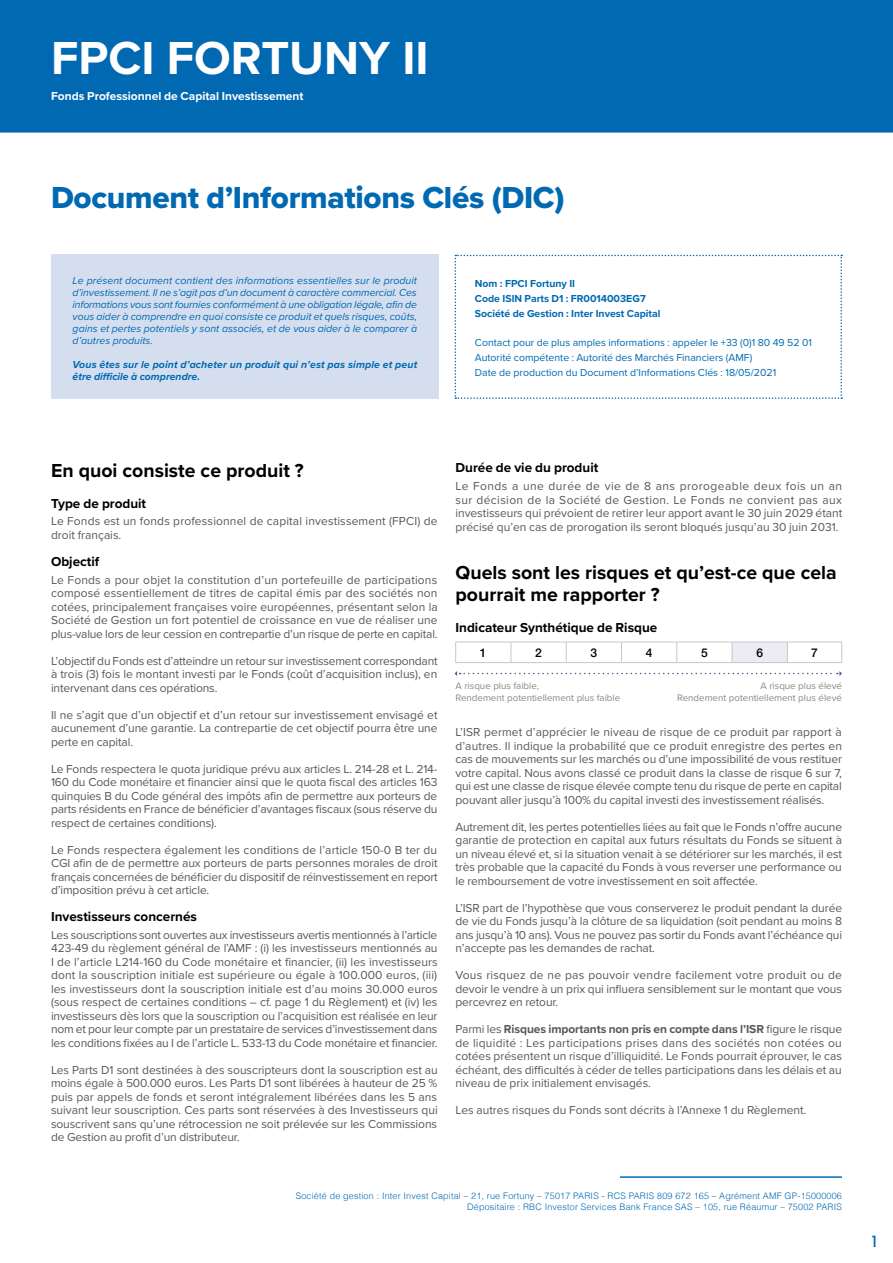
<style>
.page{position:relative;width:893px;height:1263px;background:#fff}
.page>*{position:absolute;margin:0;border:0;box-sizing:border-box;transform-origin:0 0}
.t1{font:700 48px "Proxima Nova";color:#fff}
.t2{font:31.5px "Proxima Nova Extrabld";letter-spacing:-.01em;color:#0069b2}
.t3{font:700 19.5px/22.5px "Proxima Nova";color:#000}
.t4{font:500 15px "Futura";color:#0069b2}
.t5{font:700 13.5px "Proxima Nova";color:#000}
.t6{font:12px/13.5px "Proxima Nova";letter-spacing:-.01em;color:#58585a;text-align:justify}
.t7{font:12px/13.5px "Proxima Nova";letter-spacing:.01em;color:#58585a}
.t8{font:700 12px "Proxima Nova";color:#fff}
.t9{font:500 12px "Helvetica Neue LT";color:#000}
.t10{font:italic 10.5px/12px "Proxima Nova";color:#0069b2;text-align:justify}
.t11{font:10.5px/14.7px "Proxima Nova";color:#0069b2}
.t12{font:italic 700 10.5px/12px "Proxima Nova";letter-spacing:.01em;color:#0069b2}
.t13{font:700 10.5px/14.7px "Proxima Nova";color:#0069b2}
.t14{font:9.75px/11.7px "Proxima Nova";color:#87888a}
.t15{font:300 9px/10.8px "Helvetica LT";letter-spacing:.02em;color:#0069b2;text-align:right}
.s1{font-weight:700}
</style>
<div class="page">
<hr style="left:620px;top:1176px;width:222px;height:2px;background:#0069b2">
<div style="left:0;top:0;width:893px;height:133px;background:#0069b2"></div>
<div style="left:51px;top:255px;width:387px;height:144px;background:#d4deef"></div>
<svg style="left:455px;top:255px;width:387px;height:144px"></svg>
<div style="left:732px;top:642px;width:55px;height:20px;background:#edebf3"></div>
<hr style="left:455px;top:642px;width:56px;height:1px;background:#c6c7c8">
<svg style="left:455px;top:642px;width:1px;height:20px"></svg>
<hr style="left:511px;top:642px;width:55px;height:1px;background:#c6c7c8">
<svg style="left:511px;top:642px;width:1px;height:20px"></svg>
<hr style="left:566px;top:642px;width:55px;height:1px;background:#c6c7c8">
<svg style="left:566px;top:642px;width:1px;height:20px"></svg>
<hr style="left:621px;top:642px;width:56px;height:1px;background:#c6c7c8">
<svg style="left:621px;top:643px;width:1px;height:19px"></svg>
<hr style="left:677px;top:642px;width:55px;height:1px;background:#c6c7c8">
<svg style="left:677px;top:642px;width:1px;height:20px"></svg>
<hr style="left:787px;top:642px;width:55px;height:1px;background:#c6c7c8">
<svg style="left:841px;top:642px;width:1px;height:20px"></svg>
<hr style="left:455px;top:662px;width:56px;height:1px;background:#c6c7c8">
<hr style="left:511px;top:662px;width:55px;height:1px;background:#c6c7c8">
<hr style="left:566px;top:662px;width:55px;height:1px;background:#c6c7c8">
<hr style="left:621px;top:662px;width:56px;height:1px;background:#c6c7c8">
<hr style="left:677px;top:662px;width:55px;height:1px;background:#c6c7c8">
<hr style="left:787px;top:662px;width:55px;height:1px;background:#c6c7c8">
<hr style="left:732px;top:642px;width:55px;height:1px;background:#c6c7c8">
<svg style="left:732px;top:643px;width:1px;height:19px"></svg>
<svg style="left:787px;top:643px;width:1px;height:19px"></svg>
<hr style="left:732px;top:662px;width:55px;height:1px;background:#c6c7c8">
<svg style="left:455px;top:671px;width:387px;height:5px"></svg>
<h1 class="t1" style="left:51px;top:22px;width:379px">FPCI FORTUNY II</h1>
<p class="t8" style="left:51px;top:87px;width:254px">Fonds Professionnel de Capital Investissement</p>
<h2 class="t2" style="left:51px;top:174px;width:515px">Document d’Informations Clés (DIC)</h2>
<p class="t10" style="left:73px;top:274px;width:346px">Le présent document contient des informations essentielles sur le produit d’investissement. Il ne s’agit pas d’un document à caractère commercial. Ces informations vous sont fournies conformément à une obligation légale, afin de vous aider à comprendre en quoi consiste ce produit et quels risques, coûts, gains et pertes potentiels y sont associés, et de vous aider à le comparer à d’autres produits.</p>
<p class="t12" style="left:73px;top:358px;width:346px">Vous êtes sur le point d’acheter un produit qui n’est pas simple et peut être difficile à comprendre.</p>
<p class="t13" style="left:475px;top:276px;width:187px">Nom : FPCI Fortuny II<br>Code ISIN Parts D1 : FR0014003EG7<br>Société de Gestion : Inter Invest Capital</p>
<p class="t11" style="left:475px;top:335px;width:339px">Contact pour de plus amples informations : appeler le +33 (0)1 80 49 52 01<br>Autorité compétente : Autorité des Marchés Financiers (AMF)<br>Date de production du Document d’Informations Clés : 18/05/2021</p>
<h3 class="t3" style="left:51px;top:459px;width:254px">En quoi consiste ce produit ?</h3>
<p class="t5" style="left:51px;top:493px;width:97px">Type de produit</p>
<p class="t7" style="left:51px;top:514px;width:388px">Le Fonds est un fonds professionnel de capital investissement (FPCI) de droit français.</p>
<p class="t5" style="left:51px;top:551px;width:50px">Objectif</p>
<p class="t6" style="left:51px;top:572px;width:388px">Le Fonds a pour objet la constitution d’un portefeuille de participations composé essentiellement de titres de capital émis par des sociétés non cotées, principalement françaises voire européennes, présentant selon la Société de Gestion un fort potentiel de croissance en vue de réaliser une plus-value lors de leur cession en contrepartie d’un risque de perte en capital.</p>
<p class="t6" style="left:51px;top:653px;width:388px">L’objectif du Fonds est d’atteindre un retour sur investissement correspondant à trois (3) fois le montant investi par le Fonds (coût d’acquisition inclus), en intervenant dans ces opérations.</p>
<p class="t6" style="left:51px;top:707px;width:388px">Il ne s’agit que d’un objectif et d’un retour sur investissement envisagé et aucunement d’une garantie. La contrepartie de cet objectif pourra être une perte en capital.</p>
<p class="t6" style="left:51px;top:761px;width:388px">Le Fonds respectera le quota juridique prévu aux articles L. 214-28 et L. 214- 160 du Code monétaire et financier ainsi que le quota fiscal des articles 163 quinquies B du Code général des impôts afin de permettre aux porteurs de parts résidents en France de bénéficier d’avantages fiscaux (sous réserve du respect de certaines conditions).</p>
<p class="t6" style="left:51px;top:842px;width:388px">Le Fonds respectera également les conditions de l’article 150-0 B ter du CGI afin de de permettre aux porteurs de parts personnes morales de droit français concernées de bénéficier du dispositif de réinvestissement en report d’imposition prévu à cet article.</p>
<p class="t5" style="left:51px;top:906px;width:147px">Investisseurs concernés</p>
<p class="t6" style="left:51px;top:927px;width:388px">Les souscriptions sont ouvertes aux investisseurs avertis mentionnés à l’article 423-49 du règlement général de l’AMF : (i) les investisseurs mentionnés au I de l’article L214-160 du Code monétaire et financier, (ii) les investisseurs dont la souscription initiale est supérieure ou égale à 100.000 euros, (iii) les investisseurs dont la souscription initiale est d’au moins 30.000 euros (sous respect de certaines conditions – cf. page 1 du Règlement) et (iv) les investisseurs dès lors que la souscription ou l’acquisition est réalisée en leur nom et pour leur compte par un prestataire de services d’investissement dans les conditions fixées au I de l’article L. 533-13 du Code monétaire et financier.</p>
<p class="t6" style="left:51px;top:1062px;width:388px">Les Parts D1 sont destinées à des souscripteurs dont la souscription est au moins égale à 500.000 euros. Les Parts D1 sont libérées à hauteur de 25 % puis par appels de fonds et seront intégralement libérées dans les 5 ans suivant leur souscription. Ces parts sont réservées à des Investisseurs qui souscrivent sans qu’une rétrocession ne soit prélevée sur les Commissions de Gestion au profit d’un distributeur.</p>
<p class="t5" style="left:455px;top:458px;width:144px">Durée de vie du produit</p>
<p class="t6" style="left:455px;top:479px;width:388px">Le Fonds a une durée de vie de 8 ans prorogeable deux fois un an sur décision de la Société de Gestion. Le Fonds ne convient pas aux investisseurs qui prévoient de retirer leur apport avant le 30 juin 2029 étant précisé qu’en cas de prorogation ils seront bloqués jusqu’au 30 juin 2031.</p>
<h3 class="t3" style="left:455px;top:560px;width:383px">Quels sont les risques et qu’est-ce que cela pourrait me rapporter ?</h3>
<p class="t5" style="left:455px;top:617px;width:203px">Indicateur Synthétique de Risque</p>
<p class="t9" style="left:480px;top:645px;width:8px">1</p>
<p class="t9" style="left:535px;top:645px;width:8px">2</p>
<p class="t9" style="left:591px;top:645px;width:8px">3</p>
<p class="t9" style="left:646px;top:645px;width:8px">4</p>
<p class="t9" style="left:701px;top:645px;width:8px">5</p>
<p class="t9" style="left:756px;top:645px;width:8px">6</p>
<p class="t9" style="left:811px;top:645px;width:8px">7</p>
<p class="t14" style="left:455px;top:679px;width:166px">A risque plus faible,<br>Rendement potentiellement plus faible</p>
<p class="t14" style="left:677px;top:679px;width:166px;text-align:right">A risque plus élevé<br>Rendement potentiellement plus élevé</p>
<p class="t6" style="left:455px;top:725px;width:388px">L’ISR permet d’apprécier le niveau de risque de ce produit par rapport à d’autres. Il indique la probabilité que ce produit enregistre des pertes en cas de mouvements sur les marchés ou d’une impossibilité de vous restituer votre capital. Nous avons classé ce produit dans la classe de risque 6 sur 7, qui est une classe de risque élevée compte tenu du risque de perte en capital pouvant aller jusqu’à 100% du capital investi des investissement réalisés.</p>
<p class="t6" style="left:455px;top:819px;width:388px">Autrement dit, les pertes potentielles liées au fait que le Fonds n’offre aucune garantie de protection en capital aux futurs résultats du Fonds se situent à un niveau élevé et, si la situation venait à se détériorer sur les marchés, il est très probable que la capacité du Fonds à vous reverser une performance ou le remboursement de votre investissement en soit affectée.</p>
<p class="t6" style="left:455px;top:900px;width:388px">L’ISR part de l’hypothèse que vous conserverez le produit pendant la durée de vie du Fonds jusqu’à la clôture de sa liquidation (soit pendant au moins 8 ans jusqu’à 10 ans). Vous ne pouvez pas sortir du Fonds avant l’échéance qui n’accepte pas les demandes de rachat.</p>
<p class="t6" style="left:455px;top:968px;width:388px">Vous risquez de ne pas pouvoir vendre facilement votre produit ou de devoir le vendre à un prix qui influera sensiblement sur le montant que vous percevrez en retour.</p>
<p class="t6" style="left:455px;top:1022px;width:388px">Parmi les <span class="s1">Risques importants non pris en compte dans l’ISR</span> figure le risque de liquidité : Les participations prises dans des sociétés non cotées ou cotées présentent un risque d’illiquidité. Le Fonds pourrait éprouver, le cas échéant, des difficultés à céder de telles participations dans les délais et au niveau de prix initialement envisagés.</p>
<p class="t6" style="left:455px;top:1103px;width:352px">Les autres risques du Fonds sont décrits à l’Annexe 1 du Règlement.</p>
<p class="t15" style="left:296px;top:1190px;width:548px">Société de gestion : Inter Invest Capital – 21, rue Fortuny – 75017 PARIS - RCS PARIS 809 672 165 – Agrément AMF GP-15000006<br>Dépositaire : RBC Investor Services Bank France SAS – 105, rue Réaumur – 75002 PARIS</p>
<p class="t4" style="left:870px;top:1231px;width:11px">1</p>
</div>
